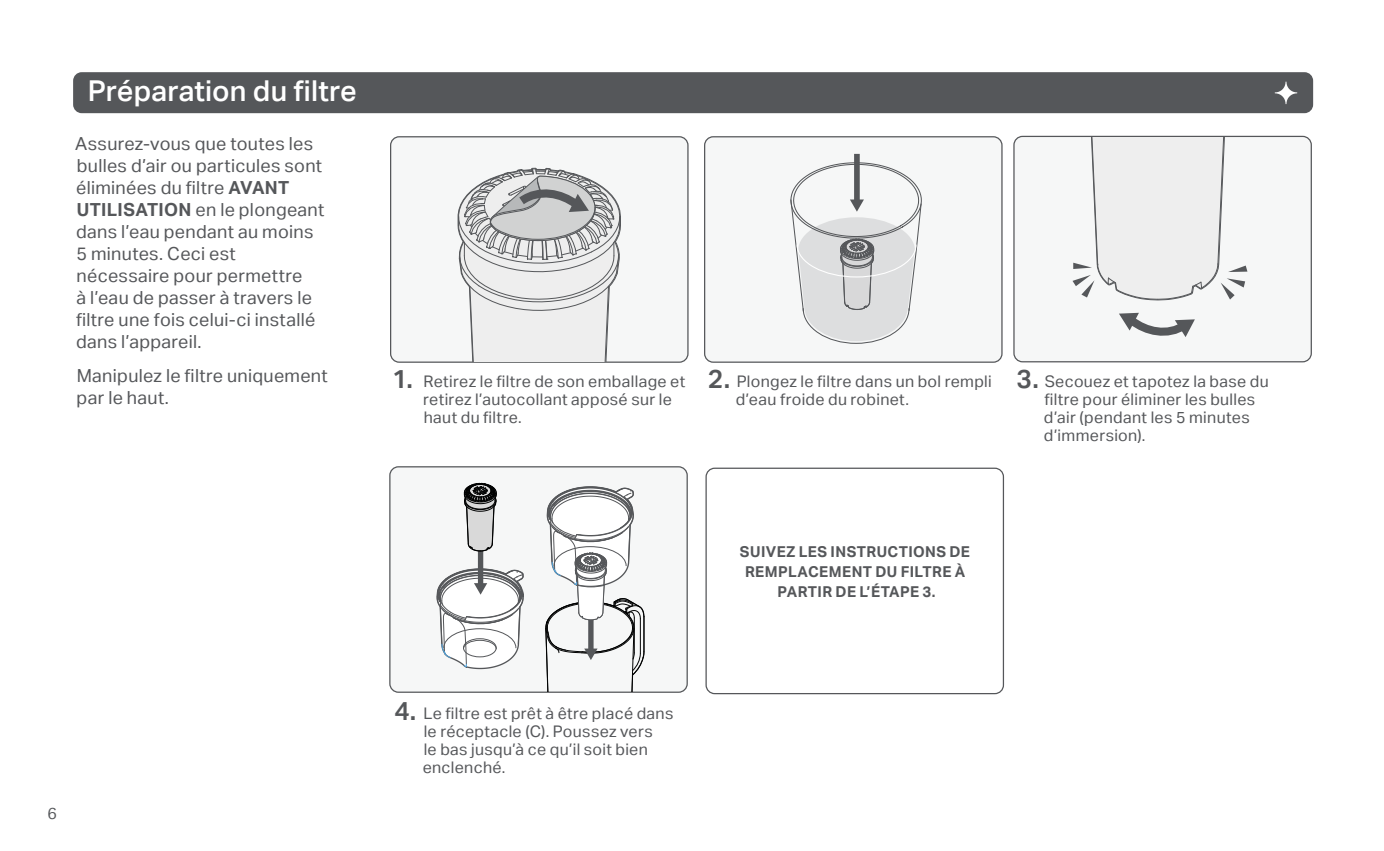
<style>
.page{position:relative;width:1384px;height:851px;background:#fff}
.page>*{position:absolute;margin:0;border:0;box-sizing:border-box;transform-origin:0 0}
.t1{font:500 28.8px "Aktiv Grotesk";letter-spacing:.005em;color:#fff}
.t2{font:600 26px "Aktiv Grotesk";color:#55575a}
.t3{font:18px/22px "Aktiv Grotesk";letter-spacing:.02em;color:#55575a}
.t4{font:16px/18px "Aktiv Grotesk";letter-spacing:.02em;color:#55575a}
.t5{font:700 15px/20px "Aktiv Grotesk";letter-spacing:.03em;color:#55575a;text-align:center}
.s1{font-weight:700}
</style>
<div class="page">
<div style="left:390px;top:137px;width:298px;height:225px;background:#f6f7f7;border-radius:9px"></div>
<div style="left:390px;top:136px;width:298px;height:227px;border:1px solid #55575a;border-radius:9px"></div>
<div style="left:1013px;top:136px;width:298px;height:226px;background:#f6f7f7;border-radius:9px"></div>
<div style="left:1013px;top:136px;width:298px;height:226px;border:1px solid #55575a;border-radius:9px"></div>
<div style="left:390px;top:466px;width:297px;height:226px;background:#f6f7f7;border-radius:9px"></div>
<div style="left:389px;top:466px;width:298px;height:226px;border:1px solid #55575a;border-radius:9px"></div>
<div style="left:704px;top:137px;width:297px;height:225px;background:#f6f7f7;border-radius:9px"></div>
<div style="left:704px;top:136px;width:298px;height:227px;border:1px solid #55575a;border-radius:9px"></div>
<div style="left:73px;top:72px;width:1239px;height:41px;background:#55575a;border-radius:9px"></div>
<svg style="left:1274px;top:82px;width:23px;height:22px"></svg>
<div style="left:854px;top:154px;width:5px;height:47px;background:#55575a"></div>
<svg style="left:790px;top:162px;width:132px;height:182px"></svg>
<svg style="left:478px;top:551px;width:5px;height:6px"></svg>
<svg style="left:545px;top:486px;width:99px;height:205px"></svg>
<svg style="left:436px;top:557px;width:88px;height:134px"></svg>
<svg style="left:464px;top:482px;width:33px;height:69px"></svg>
<svg style="left:457px;top:167px;width:164px;height:194px"></svg>
<svg style="left:1119px;top:312px;width:76px;height:25px"></svg>
<svg style="left:1072px;top:137px;width:175px;height:164px"></svg>
<div style="left:705px;top:467px;width:299px;height:227px;border:1px solid #55575a;border-radius:9px"></div>
<h1 class="t1" style="left:88px;top:74px;width:270px">Préparation du filtre</h1>
<p class="t3" style="left:75px;top:132px;width:251px">Assurez-vous que toutes les bulles d’air ou particules sont éliminées du filtre <span class="s1">AVANT<br>UTILISATION</span> en le plongeant dans l’eau pendant au moins<br>5 minutes. Ceci est nécessaire pour permettre<br>à l’eau de passer à travers le filtre une fois celui-ci installé dans l’appareil.</p>
<p class="t3" style="left:77px;top:364px;width:253px">Manipulez le filtre uniquement par le haut.</p>
<h2 class="t2" style="left:392px;top:364px;width:22px">1.</h2>
<p class="t4" style="left:423px;top:372px;width:263px">Retirez le filtre de son emballage et retirez l’autocollant apposé sur le haut du filtre.</p>
<h2 class="t2" style="left:708px;top:364px;width:24px">2.</h2>
<h2 class="t2" style="left:1016px;top:364px;width:24px">3.</h2>
<p class="t4" style="left:735px;top:372px;width:257px">Plongez le filtre dans un bol rempli d’eau froide du robinet.</p>
<p class="t4" style="left:1043px;top:372px;width:226px">Secouez et tapotez la base du filtre pour éliminer les bulles d’air (pendant les 5 minutes d’immersion).</p>
<p class="t5" style="left:740px;top:542px;width:231px">SUIVEZ LES INSTRUCTIONS DE<br>REMPLACEMENT DU FILTRE À<br>PARTIR DE L’ÉTAPE 3.</p>
<p class="t4" style="left:47px;top:803px;width:11px">6</p>
<h2 class="t2" style="left:394px;top:695px;width:23px">4.</h2>
<p class="t4" style="left:422px;top:703px;width:252px">Le filtre est prêt à être placé dans le réceptacle (C). Poussez vers<br>le bas jusqu’à ce qu’il soit bien enclenché.</p>
</div>
